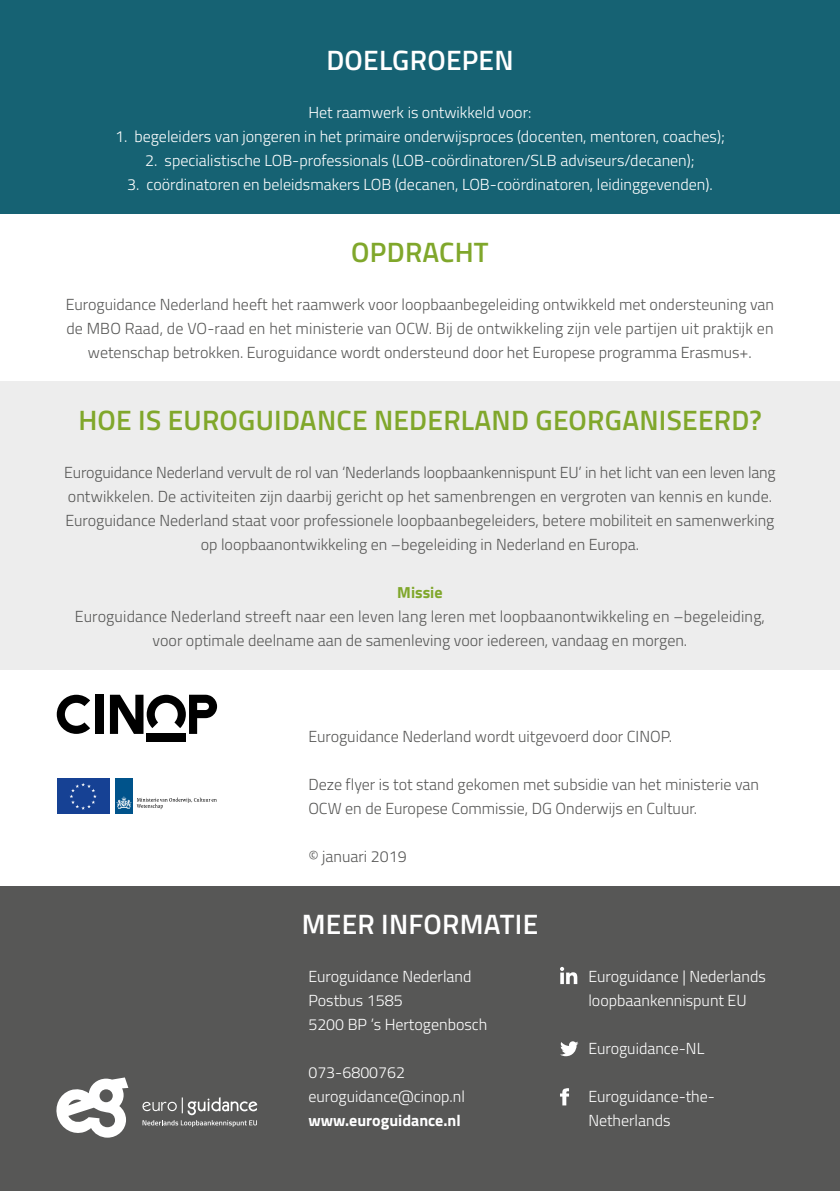
<style>
.page{position:relative;width:840px;height:1191px;background:#fff}
.page>*{position:absolute;margin:0;border:0;box-sizing:border-box;transform-origin:0 0}
.t1{font:600 28px "Titillium Web";letter-spacing:.01em;color:#80a72b}
.t2{font:600 28px "Titillium Web";letter-spacing:.01em;color:#fff}
.t3{font:300 16px/24px "Titillium Web";color:#575756;text-align:center}
.t4{font:300 16px/24px "Titillium Web";color:#fff}
.t5{font:700 16px "Titillium Web";color:#fff}
.t6{font:700 16px "Titillium Web";color:#80a72b}
</style>
<div class="page">
<div style="left:0;top:382px;width:839px;height:288px;background:#ededed"></div>
<div style="left:0;top:0;width:839px;height:214px;background:#166273"></div>
<div style="left:0;top:886px;width:839px;height:305px;background:#575756"></div>
<div style="left:96px;top:694px;width:8px;height:40px;background:#000"></div>
<svg style="left:57px;top:694px;width:33px;height:40px"></svg>
<svg style="left:110px;top:694px;width:107px;height:40px"></svg>
<div style="left:146px;top:734px;width:40px;height:8px;background:#000"></div>
<div style="left:57px;top:779px;width:52px;height:35px;background:#164194"></div>
<svg style="left:70px;top:783px;width:27px;height:26px"></svg>
<div style="left:115px;top:779px;width:18px;height:35px;background:#00538b"></div>
<svg style="left:116px;top:796px;width:100px;height:13px"></svg>
<svg style="left:56px;top:1077px;width:72px;height:60px"></svg>
<svg style="left:142px;top:1097px;width:115px;height:30px"></svg>
<svg style="left:560px;top:1088px;width:8px;height:17px"></svg>
<svg style="left:560px;top:1041px;width:18px;height:15px"></svg>
<svg style="left:560px;top:967px;width:17px;height:17px"></svg>
<h1 class="t2" style="left:326px;top:39px;width:189px">DOELGROEPEN</h1>
<p class="t4" style="left:308px;top:99px;width:224px">Het raamwerk is ontwikkeld voor:</p>
<p class="t4" style="left:115px;top:123px;width:611px">1. begeleiders van jongeren in het primaire onderwijsproces (docenten, mentoren, coaches);</p>
<p class="t4" style="left:145px;top:147px;width:550px">2. specialistische LOB-professionals (LOB-coördinatoren/SLB adviseurs/decanen);</p>
<p class="t4" style="left:127px;top:171px;width:586px">3. coördinatoren en beleidsmakers LOB (decanen, LOB-coördinatoren, leidinggevenden).</p>
<h1 class="t1" style="left:351px;top:231px;width:139px">OPDRACHT</h1>
<p class="t3" style="left:66px;top:291px;width:709px">Euroguidance Nederland heeft het raamwerk voor loopbaanbegeleiding ontwikkeld met ondersteuning van de MBO Raad, de VO-raad en het ministerie van OCW. Bij de ontwikkeling zijn vele partijen uit praktijk en wetenschap betrokken. Euroguidance wordt ondersteund door het Europese programma Erasmus+.</p>
<h1 class="t1" style="left:78px;top:399px;width:684px">HOE IS EUROGUIDANCE NEDERLAND GEORGANISEERD?</h1>
<p class="t3" style="left:64px;top:459px;width:712px">Euroguidance Nederland vervult de rol van ‘Nederlands loopbaankennispunt EU’ in het licht van een leven lang ontwikkelen. De activiteiten zijn daarbij gericht op het samenbrengen en vergroten van kennis en kunde.<br>Euroguidance Nederland staat voor professionele loopbaanbegeleiders, betere mobiliteit en samenwerking op loopbaanontwikkeling en –begeleiding in Nederland en Europa.</p>
<p class="t6" style="left:397px;top:580px;width:47px">Missie</p>
<p class="t3" style="left:75px;top:603px;width:691px">Euroguidance Nederland streeft naar een leven lang leren met loopbaanontwikkeling en –begeleiding, voor optimale deelname aan de samenleving voor iedereen, vandaag en morgen.</p>
<p class="t3" style="left:308px;top:723px;width:365px">Euroguidance Nederland wordt uitgevoerd door CINOP.</p>
<p class="t3" style="left:308px;top:771px;width:452px;text-align:left">Deze flyer is tot stand gekomen met subsidie van het ministerie van<br>OCW en de Europese Commissie, DG Onderwijs en Cultuur.</p>
<p class="t3" style="left:308px;top:843px;width:100px">© januari 2019</p>
<h1 class="t2" style="left:301px;top:903px;width:238px">MEER INFORMATIE</h1>
<p class="t4" style="left:308px;top:963px;width:180px">Euroguidance Nederland<br>Postbus 1585<br>5200 BP ’s Hertogenbosch</p>
<p class="t4" style="left:308px;top:1059px;width:158px">073-6800762 euroguidance@cinop.nl</p>
<p class="t5" style="left:308px;top:1108px;width:154px">www.euroguidance.nl</p>
<p class="t4" style="left:588px;top:963px;width:179px">Euroguidance | Nederlands loopbaankennispunt EU</p>
<p class="t4" style="left:588px;top:1035px;width:117px">Euroguidance-NL</p>
<p class="t4" style="left:588px;top:1083px;width:128px">Euroguidance-the-<br>Netherlands</p>
</div>
